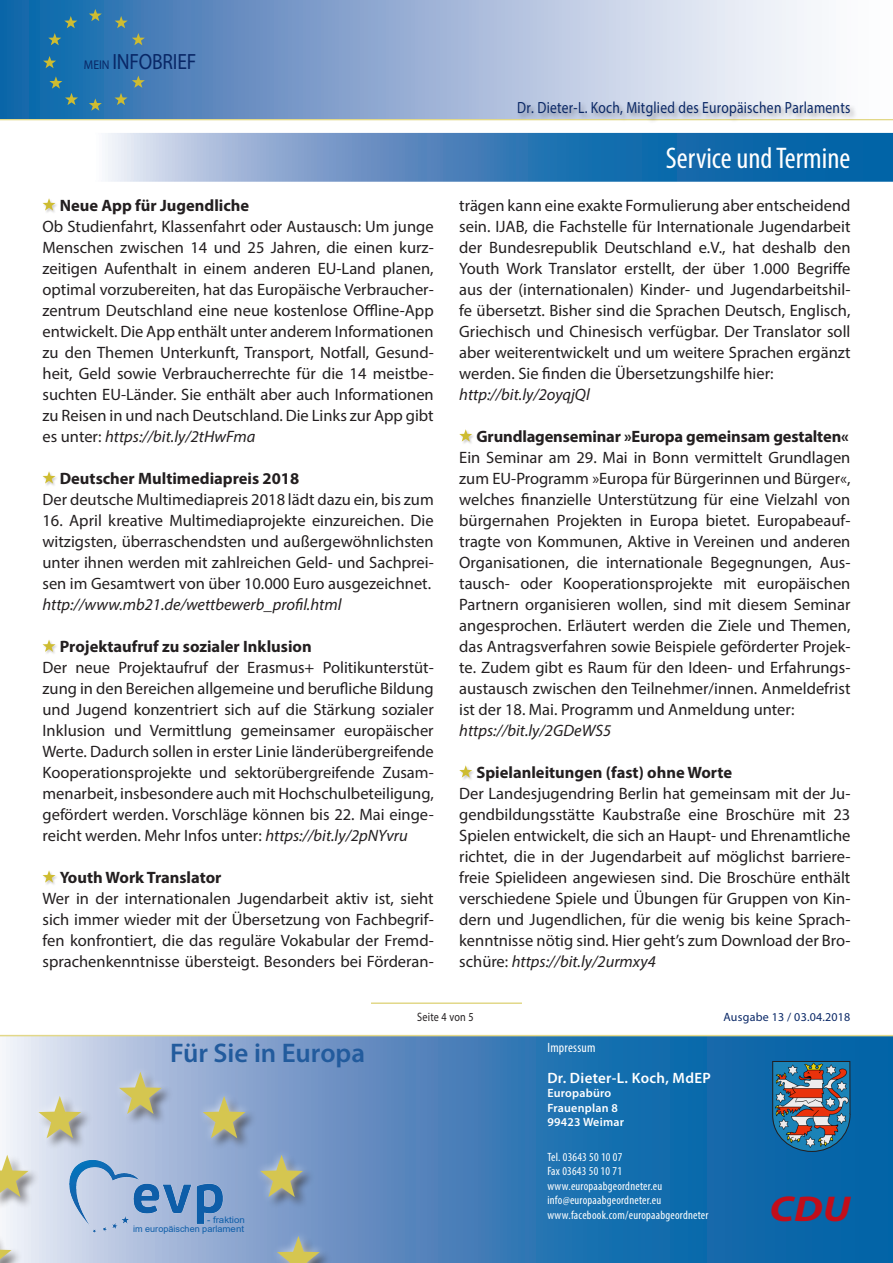
<style>
.page{position:relative;width:893px;height:1263px;background:#fff}
.page>*{position:absolute;margin:0;border:0;box-sizing:border-box;transform-origin:0 0}
.t1{font:italic 700 36px "Myriad Pro";color:#c20e1a;scale:1.17 1}
.t2{font:condensed 30px "Myriad Pro";color:#fff}
.t3{font:600 27px "Myriad Pro";color:#225b9d}
.t4{font:22.05px "Myriad Pro";letter-spacing:-.01em;color:#092766;scale:.88 1}
.t5{font:16.5px/21px "Myriad Pro";color:#231f20;text-align:justify}
.t6{font:700 16.5px "Myriad Pro";color:#231f20}
.t7{font:italic 16.5px "Myriad Pro";color:#231f20}
.t8{font:16.2px "Myriad Pro";letter-spacing:.02em;color:#092766;scale:.83 1}
.t9{font:600 15px "Myriad Pro";letter-spacing:.02em;color:#fff}
.t10{font:condensed 13.5px "Myriad Pro";letter-spacing:.02em;color:#fff}
.t11{font:12.15px "Myriad Pro";letter-spacing:.02em;color:#231f20;scale:.83 1}
.t12{font:condensed 12px/14.4px "Myriad Pro";letter-spacing:.02em;color:#fff}
.t13{font:600 12px/14.4px "Myriad Pro";letter-spacing:.02em;color:#fff}
.t14{font:12px "Myriad Pro";letter-spacing:.02em;color:#092766}
.t15{font:9px/9.1px "Arial";color:#0e5ea9;text-align:right;scale:1.08 1}
.s1{font-size:12.75px}
.s2{font-style:italic}
</style>
<div class="page">
<hr style="left:371px;top:1002px;width:151px;height:2px;background:#e2d888">
<hr style="left:0;top:119px;width:893px;height:1px;background:#e2d888">
<svg style="left:0;top:0;width:811px;height:119px;background:#8eadd2"></svg>
<svg style="left:89px;top:9px;width:13px;height:12px"></svg>
<svg style="left:43px;top:56px;width:13px;height:12px"></svg>
<svg style="left:89px;top:98px;width:13px;height:13px"></svg>
<svg style="left:115px;top:76px;width:30px;height:29px"></svg>
<svg style="left:49px;top:76px;width:29px;height:29px"></svg>
<svg style="left:48px;top:16px;width:29px;height:29px"></svg>
<svg style="left:115px;top:16px;width:30px;height:29px"></svg>
<div style="left:517px;top:100px;width:340px;height:24px;background:#231f20;opacity:.39"></div>
<div style="left:459px;top:765px;width:16px;height:16px;background:#231f20;opacity:.22"></div>
<svg style="left:459px;top:765px;width:13px;height:13px"></svg>
<div style="left:42px;top:870px;width:17px;height:16px;background:#231f20;opacity:.22"></div>
<svg style="left:43px;top:870px;width:13px;height:13px"></svg>
<svg style="left:105px;top:133px;width:788px;height:49px;background:#4e89be"></svg>
<svg style="left:0;top:1036px;width:893px;height:227px;background:#3279b4"></svg>
<div style="left:0;top:1064px;width:328px;height:199px;background:#fff;opacity:.75"></div>
<svg style="left:119px;top:1072px;width:43px;height:42px;background:#b8baa0"></svg>
<svg style="left:277px;top:1236px;width:43px;height:27px"></svg>
<svg style="left:0;top:1250px;width:12px;height:9px"></svg>
<svg style="left:260px;top:1155px;width:43px;height:42px;background:#9fa896"></svg>
<svg style="left:0;top:1155px;width:29px;height:42px"></svg>
<svg style="left:38px;top:1096px;width:43px;height:42px;background:#cbc9a8"></svg>
<svg style="left:203px;top:1096px;width:42px;height:42px;background:#a9af99"></svg>
<svg style="left:772px;top:1060px;width:79px;height:92px;background:#5d7589"></svg>
<img style="left:66px;top:1157px;width:159px;height:78px">
<hr style="left:0;top:1035px;width:893px;height:1px;background:#e2d888">
<div style="left:459px;top:429px;width:16px;height:16px;background:#231f20;opacity:.22"></div>
<svg style="left:459px;top:429px;width:13px;height:13px"></svg>
<div style="left:42px;top:198px;width:17px;height:16px;background:#231f20;opacity:.22"></div>
<svg style="left:43px;top:198px;width:13px;height:13px"></svg>
<div style="left:42px;top:471px;width:17px;height:16px;background:#231f20;opacity:.22"></div>
<svg style="left:43px;top:471px;width:13px;height:13px"></svg>
<div style="left:42px;top:639px;width:17px;height:16px;background:#231f20;opacity:.22"></div>
<svg style="left:43px;top:639px;width:13px;height:13px"></svg>
<h3 class="t4" style="left:84px;top:48px;width:129px"><span class="s1">MEIN</span> Infobrief</h3>
<p class="t6" style="left:60px;top:194px;width:191px">Neue App für Jugendliche</p>
<p class="t5" style="left:43px;top:215px;width:393px">Ob Studienfahrt, Klassenfahrt oder Austausch: Um junge Menschen zwischen 14 und 25 Jahren, die einen kurz&shy;zeitigen Aufenthalt in einem anderen EU-Land planen, optimal vorzubereiten, hat das Europäische Verbraucher&shy;zentrum Deutschland eine neue kostenlose Offline-App entwickelt. Die App enthält unter anderem Informationen zu den Themen Unterkunft, Transport, Notfall, Gesund&shy;heit, Geld sowie Verbraucherrechte für die 14 meistbe&shy;suchten EU-Länder. Sie enthält aber auch Informationen zu Reisen in und nach Deutschland. Die Links zur App gibt es unter: <span class="s2">https://bit.ly/2tHwFma</span></p>
<p class="t6" style="left:60px;top:467px;width:241px">Deutscher Multimediapreis 2018</p>
<p class="t5" style="left:43px;top:488px;width:393px">Der deutsche Multimediapreis 2018 lädt dazu ein, bis zum</p>
<p class="t5" style="left:43px;top:509px;width:393px">16. April kreative Multimediaprojekte einzureichen. Die witzigsten, überraschendsten und außergewöhnlichsten unter ihnen werden mit zahlreichen Geld- und Sachprei&shy;sen im Gesamtwert von über 10.000 Euro ausgezeichnet.</p>
<p class="t7" style="left:43px;top:594px;width:300px">http://www.mb21.de/wettbewerb_profil.html</p>
<p class="t6" style="left:60px;top:635px;width:253px">Projektaufruf zu sozialer Inklusion</p>
<p class="t5" style="left:43px;top:656px;width:393px">Der neue Projektaufruf der Erasmus+ Politikunterstüt&shy;zung in den Bereichen allgemeine und berufliche Bildung und Jugend konzentriert sich auf die Stärkung sozialer Inklusion und Vermittlung gemeinsamer europäischer Werte. Dadurch sollen in erster Linie länderübergreifende Kooperationsprojekte und sektorübergreifende Zusam&shy;menarbeit, insbesondere auch mit Hochschulbeteiligung, gefördert werden. Vorschläge können bis 22. Mai einge&shy;reicht werden. Mehr Infos unter: <span class="s2">https://bit.ly/2pNYvru</span></p>
<p class="t6" style="left:60px;top:866px;width:163px">Youth Work Translator</p>
<p class="t5" style="left:43px;top:887px;width:393px">Wer in der internationalen Jugendarbeit aktiv ist, sieht sich immer wieder mit der Übersetzung von Fachbegrif&shy;fen konfrontiert, die das reguläre Vokabular der Fremd&shy;sprachenkenntnisse übersteigt. Besonders bei Förderan-</p>
<p class="t8" style="left:517px;top:98px;width:403px">Dr. Dieter-L. Koch, Mitglied des Europäischen Parlaments</p>
<h2 class="t2" style="left:666px;top:140px;width:186px">Service und Termine</h2>
<p class="t5" style="left:459px;top:194px;width:393px">trägen kann eine exakte Formulierung aber entscheidend sein. IJAB, die Fachstelle für Internationale Jugendarbeit der Bundesrepublik Deutschland e.V., hat deshalb den Youth Work Translator erstellt, der über 1.000 Begriffe aus der (internationalen) Kinder- und Jugendarbeitshil&shy;fe übersetzt. Bisher sind die Sprachen Deutsch, Englisch, Griechisch und Chinesisch verfügbar. Der Translator soll aber weiterentwickelt und um weitere Sprachen ergänzt werden. Sie finden die Übersetzungshilfe hier:</p>
<p class="t7" style="left:459px;top:384px;width:132px">http://bit.ly/2oyqjQl</p>
<p class="t6" style="left:476px;top:425px;width:374px">Grundlagenseminar »Europa gemeinsam gestalten«</p>
<p class="t5" style="left:459px;top:446px;width:393px">Ein Seminar am 29. Mai in Bonn vermittelt Grundlagen zum EU-Programm »Europa für Bürgerinnen und Bürger«, welches finanzielle Unterstützung für eine Vielzahl von bürgernahen Projekten in Europa bietet. Europabeauf&shy;tragte von Kommunen, Aktive in Vereinen und anderen Organisationen, die internationale Begegnungen, Aus&shy;tausch- oder Kooperationsprojekte mit europäischen Partnern organisieren wollen, sind mit diesem Seminar angesprochen. Erläutert werden die Ziele und Themen, das Antragsverfahren sowie Beispiele geförderter Projek&shy;te. Zudem gibt es Raum für den Ideen- und Erfahrungs&shy;austausch zwischen den Teilnehmer/innen. Anmeldefrist ist der 18. Mai. Programm und Anmeldung unter:</p>
<p class="t7" style="left:459px;top:720px;width:154px">https://bit.ly/2GDeWS5</p>
<p class="t6" style="left:476px;top:761px;width:257px">Spielanleitungen (fast) ohne Worte</p>
<p class="t5" style="left:459px;top:782px;width:393px">Der Landesjugendring Berlin hat gemeinsam mit der Ju&shy;gendbildungsstätte Kaubstraße eine Broschüre mit 23<br>Spielen entwickelt, die sich an Haupt- und Ehrenamtliche richtet, die in der Jugendarbeit auf möglichst barriere&shy;freie Spielideen angewiesen sind. Die Broschüre enthält verschiedene Spiele und Übungen für Gruppen von Kin&shy;dern und Jugendlichen, für die wenig bis keine Sprach&shy;kenntnisse nötig sind. Hier geht’s zum Download der Bro&shy;schüre: <span class="s2">https://bit.ly/2urmxy4</span></p>
<h3 class="t3" style="left:170px;top:1036px;width:196px">Für Sie in Europa</h3>
<p class="t11" style="left:417px;top:1010px;width:69px">Seite 4 von 5</p>
<p class="t15" style="left:133px;top:1215px;width:105px">- fraktion<br>im europäischen parlament</p>
<p class="t10" style="left:547px;top:1039px;width:50px">Impressum</p>
<p class="t9" style="left:547px;top:1068px;width:165px">Dr. Dieter-L. Koch, MdEP</p>
<p class="t13" style="left:547px;top:1086px;width:78px">Europabüro<br>Frauenplan 8<br>99423 Weimar</p>
<p class="t12" style="left:547px;top:1149px;width:163px">Tel. 03643 50 10 07<br>Fax 03643 50 10 71 www.europaabgeordneter.eu info@europaabgeordneter.eu www.facebook.com/europaabgeordneter</p>
<p class="t14" style="left:723px;top:1009px;width:128px">Ausgabe 13 / 03.04.2018</p>
<h1 class="t1" style="left:769px;top:1185px;width:71px">CDU</h1>
</div>
